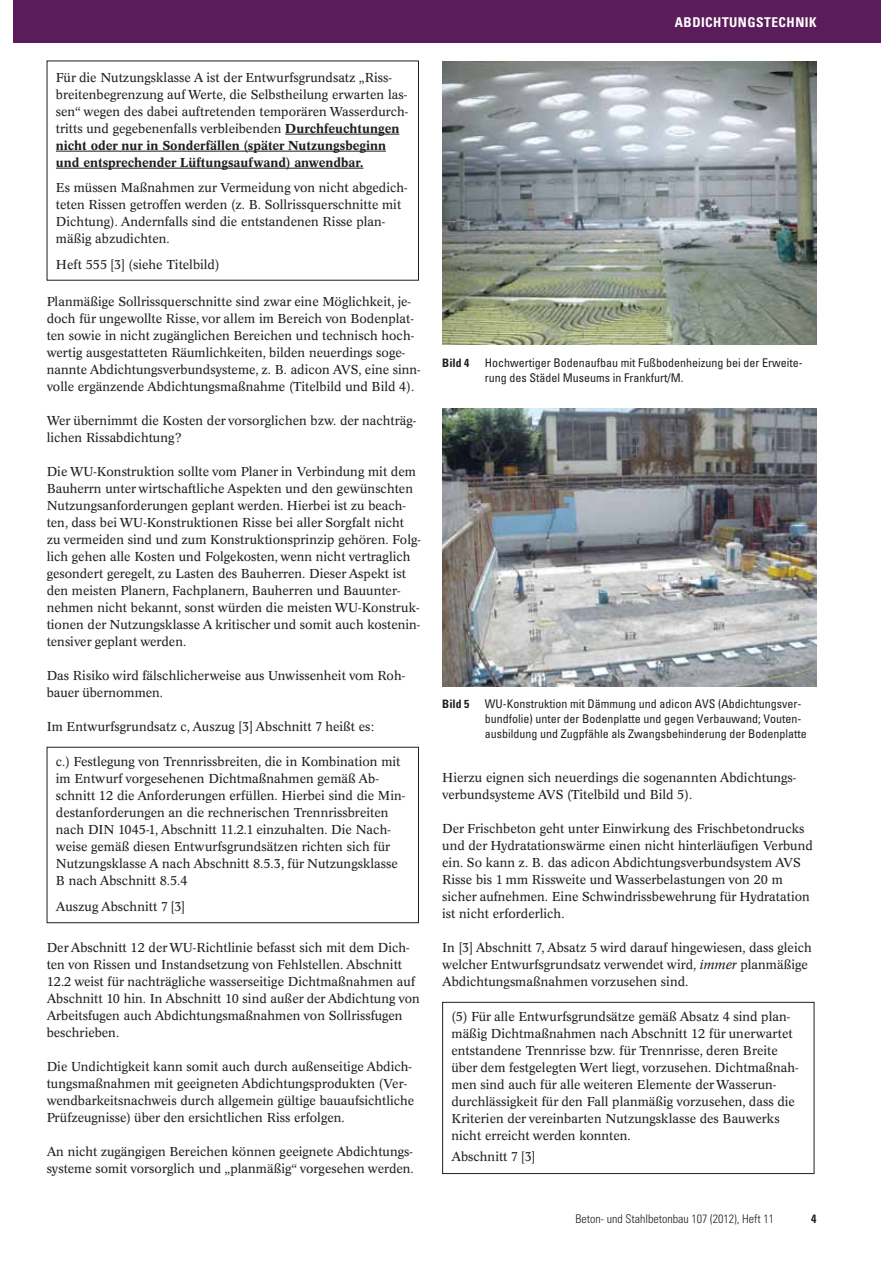
<style>
.page{position:relative;width:893px;height:1263px;background:#fff}
.page>*{position:absolute;margin:0;border:0;box-sizing:border-box;transform-origin:0 0}
.t1{font:700 condensed 13.5px "Univers LT Std";letter-spacing:.035em;color:#fff}
.t2{font:12.75px/17px "Concorde BQ";color:#221e1f}
.t3{font:condensed 12px/15px "Univers LT Std";color:#221e1f}
.t4{font:300 condensed 12px "Univers LT Std";color:#221e1f}
.t5{font:700 condensed 12px "Univers LT Std";color:#221e1f}
.t6{font:700 condensed 11.55px "Univers LT Std";color:#221e1f}
.s1{font-weight:500}
.s2{font-style:italic}
</style>
<div class="page">
<div style="left:13px;top:0;width:867px;height:43px;background:#5a1c5a"></div>
<hr style="left:285px;top:134px;width:114px;height:1px;background:#221e1f">
<hr style="left:56px;top:151px;width:330px;height:1px;background:#221e1f">
<hr style="left:56px;top:168px;width:307px;height:1px;background:#221e1f">
<div style="left:47px;top:747px;width:372px;height:176px;border:1px solid #221e1f"></div>
<div style="left:442px;top:1002px;width:372px;height:172px;border:1px solid #221e1f"></div>
<img style="left:442px;top:408px;width:374px;height:278px">
<img style="left:442px;top:61px;width:374px;height:284px">
<p class="t2" style="left:56px;top:70px;width:354px">Für die Nutzungsklasse A ist der Entwurfsgrundsatz „Riss&shy;breitenbegrenzung auf Werte, die Selbstheilung erwarten las&shy;sen“ wegen des dabei auftretenden temporären Wasserdurch&shy;tritts und gegebenenfalls verbleibenden <span class="s1">Durchfeuchtungen nicht oder nur in Sonderfällen (später Nutzungsbeginn und entsprechender Lüftungsaufwand) anwendbar.</span></p>
<p class="t2" style="left:56px;top:180px;width:353px">Es müssen Maßnahmen zur Vermeidung von nicht abgedich&shy;teten Rissen getroffen werden (z. B. Sollrissquerschnitte mit Dichtung). Andernfalls sind die entstandenen Risse plan - mäßig abzudichten.</p>
<p class="t2" style="left:56px;top:257px;width:165px">Heft 555 [3] (siehe Titelbild)</p>
<p class="t2" style="left:47px;top:294px;width:375px">Planmäßige Sollrissquerschnitte sind zwar eine Möglichkeit, je&shy;doch für ungewollte Risse, vor allem im Bereich von Bodenplat&shy;ten sowie in nicht zugänglichen Bereichen und technisch hoch&shy;wertig ausgestatteten Räumlichkeiten, bilden neuerdings soge&shy;nannte Abdichtungsverbundsysteme, z. B. adicon AVS, eine sinn&shy;volle ergänzende Abdichtungsmaßnahme (Titelbild und Bild 4).</p>
<p class="t2" style="left:47px;top:413px;width:371px">Wer übernimmt die Kosten der vorsorglichen bzw. der nachträg&shy;lichen Rissabdichtung?</p>
<p class="t2" style="left:47px;top:464px;width:376px">Die WU-Konstruktion sollte vom Planer in Verbindung mit dem Bauherrn unter wirtschaftliche Aspekten und den gewünschten Nutzungsanforderungen geplant werden. Hierbei ist zu beach&shy;ten, dass bei WU-Konstruktionen Risse bei aller Sorgfalt nicht zu vermeiden sind und zum Konstruktionsprinzip gehören. Folg&shy;lich gehen alle Kosten und Folgekosten, wenn nicht vertraglich gesondert geregelt, zu Lasten des Bauherren. Dieser Aspekt ist den meisten Planern, Fachplanern, Bauherren und Bauunter&shy;nehmen nicht bekannt, sonst würden die meisten WU-Konstruk&shy;tionen der Nutzungsklasse A kritischer und somit auch kostenin&shy;tensiver geplant werden.</p>
<p class="t2" style="left:47px;top:668px;width:360px">Das Risiko wird fälschlicherweise aus Unwissenheit vom Roh&shy;bauer übernommen.</p>
<p class="t2" style="left:47px;top:719px;width:329px">Im Entwurfsgrundsatz c, Auszug [3] Abschnitt 7 heißt es:</p>
<p class="t2" style="left:56px;top:754px;width:351px">c.) Festlegung von Trennrissbreiten, die in Kombination mit im Entwurf vorgesehenen Dichtmaßnahmen gemäß Ab&shy;schnitt 12 die Anforderungen erfüllen. Hierbei sind die Min&shy;destanforderungen an die rechnerischen Trennrissbreiten nach DIN 1045-1, Abschnitt 11.2.1 einzuhalten. Die Nach&shy;weise gemäß diesen Entwurfsgrundsätzen richten sich für Nutzungsklasse A nach Abschnitt 8.5.3, für Nutzungsklasse B nach Abschnitt 8.5.4</p>
<p class="t2" style="left:56px;top:899px;width:131px">Auszug Abschnitt 7 [3]</p>
<p class="t2" style="left:47px;top:940px;width:375px">Der Abschnitt 12 der WU-Richtlinie befasst sich mit dem Dich&shy;ten von Rissen und Instandsetzung von Fehlstellen. Abschnitt 12.2 weist für nachträgliche wasserseitige Dichtmaßnahmen auf Abschnitt 10 hin. In Abschnitt 10 sind außer der Abdichtung von Arbeitsfugen auch Abdichtungsmaßnahmen von Sollrissfugen beschrieben.</p>
<p class="t2" style="left:47px;top:1059px;width:369px">Die Undichtigkeit kann somit auch durch außenseitige Abdich&shy;tungsmaßnahmen mit geeigneten Abdichtungsprodukten (Ver&shy;wendbarkeitsnachweis durch allgemein gültige bauaufsichtliche Prüfzeugnisse) über den ersichtlichen Riss erfolgen.</p>
<p class="t2" style="left:47px;top:1145px;width:368px">An nicht zugängigen Bereichen können geeignete Abdichtungs&shy;systeme somit vorsorglich und „planmäßig“ vorgesehen werden.</p>
<p class="t1" style="left:674px;top:16px;width:143px">ABDICHTUNGSTECHNIK</p>
<p class="t6" style="left:442px;top:358px;width:29px">Bild 4</p>
<p class="t3" style="left:485px;top:356px;width:319px">Hochwertiger Bodenaufbau mit Fußbodenheizung bei der Erweite&shy;rung des Städel Museums in Frankfurt/M.</p>
<p class="t6" style="left:442px;top:699px;width:29px">Bild 5</p>
<p class="t3" style="left:485px;top:697px;width:323px">WU-Konstruktion mit Dämmung und adicon AVS (Abdichtungsver&shy;bundfolie) unter der Bodenplatte und gegen Verbauwand; Vouten&shy;ausbildung und Zugpfähle als Zwangsbehinderung der Bodenplatte</p>
<p class="t2" style="left:442px;top:770px;width:355px">Hierzu eignen sich neuerdings die sogenannten Abdichtungs - verbundsysteme AVS (Titelbild und Bild 5).</p>
<p class="t2" style="left:442px;top:821px;width:372px">Der Frischbeton geht unter Einwirkung des Frischbetondrucks und der Hydratationswärme einen nicht hinterläufigen Verbund ein. So kann z. B. das adicon Abdichtungsverbundsystem AVS Risse bis 1 mm Rissweite und Wasserbelastungen von 20 m sicher aufnehmen. Eine Schwindrissbewehrung für Hydratation ist nicht erforderlich.</p>
<p class="t2" style="left:442px;top:940px;width:371px">In [3] Abschnitt 7, Absatz 5 wird darauf hingewiesen, dass gleich welcher Entwurfsgrundsatz verwendet wird, <span class="s2">immer</span> planmäßige<br>Abdichtungsmaßnahmen vorzusehen sind.</p>
<p class="t2" style="left:451px;top:1009px;width:348px">(5) Für alle Entwurfsgrundsätze gemäß Absatz 4 sind plan&shy;mäßig Dichtmaßnahmen nach Abschnitt 12 für unerwartet entstandene Trennrisse bzw. für Trennrisse, deren Breite über dem festgelegten Wert liegt, vorzusehen. Dichtmaßnah&shy;men sind auch für alle weiteren Elemente der Wasserun&shy;durchlässigkeit für den Fall planmäßig vorzusehen, dass die Kriterien der vereinbarten Nutzungsklasse des Bauwerks nicht erreicht werden konnten.</p>
<p class="t2" style="left:451px;top:1150px;width:85px">Abschnitt 7 [3]</p>
<p class="t4" style="left:575px;top:1212px;width:200px">Beton- und Stahlbetonbau 107 (2012), Heft 11</p>
<p class="t5" style="left:811px;top:1214px;width:7px">4</p>
</div>
